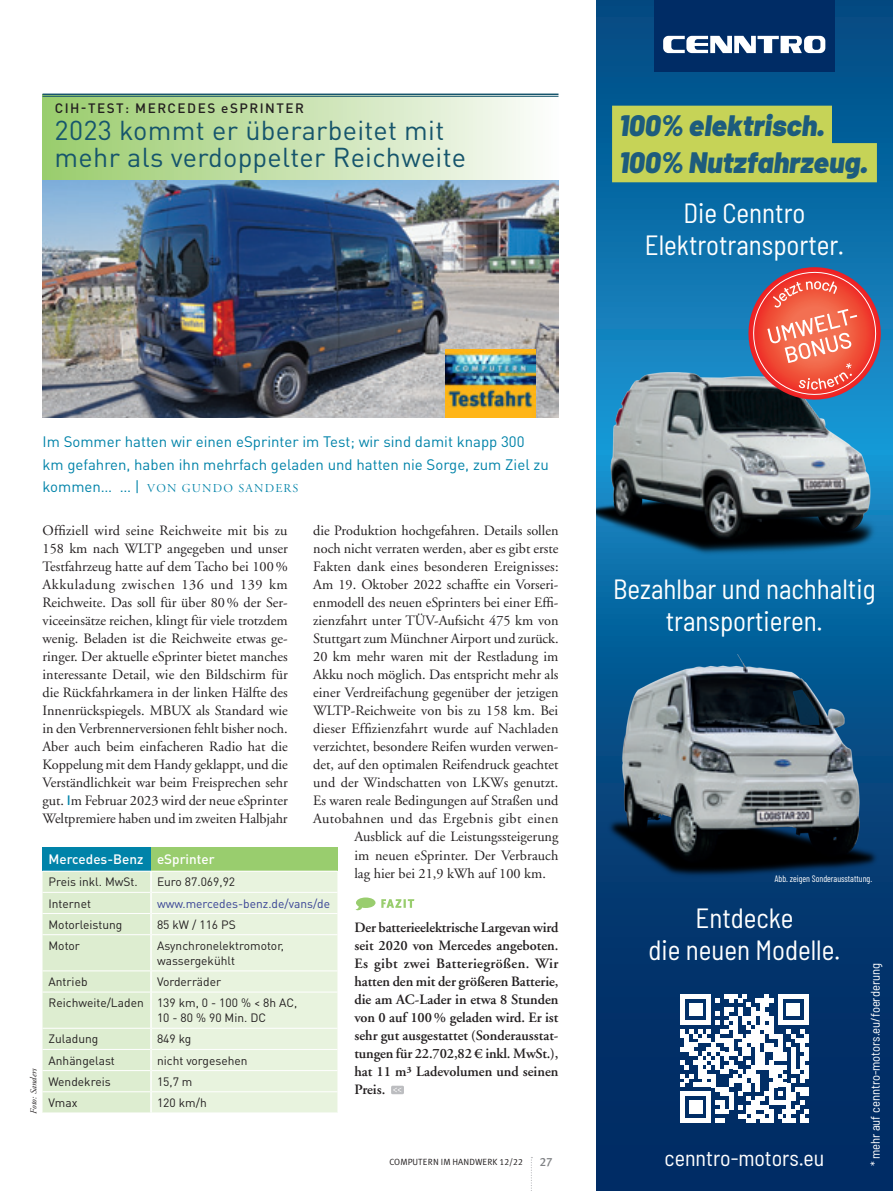
<style>
.page{position:relative;width:893px;height:1191px;background:#fff}
.page>*{position:absolute;margin:0;border:0;box-sizing:border-box;transform-origin:0 0}
.t1{font:italic 900 29.7px/36.8px "Barlow";color:#1d5c7d}
.t2{font:semi-condensed 27.75px/31.8px "Barlow";color:#fff;text-align:center}
._1_Artikelhead{font:27px "DINOT";letter-spacing:.01em;color:#16556c}
.t3{font:semi-condensed 21.9px "Barlow";color:#fff}
._3_Fließtext{font:15px/22.5px "DINOT";color:#0083a9}
._3_Fließtext-2{font:14.25px/18px "Adobe Garamond LT";color:#231f20;text-align:justify}
._3_Fließtext-3{font:600 14.25px/18px "Adobe Garamond LT";color:#231f20;text-align:justify}
._3_Fließtext-4{font:14.25px "Adobe Garamond LT";letter-spacing:.02em;color:#231f20}
.Overline_schwarz{font:500 13.5px "DINOT";letter-spacing:.11em;color:#231f20}
._3_Fließtext-5{font:500 13.5px "DINOT";color:#fff}
.t4{font:semi-condensed 12.6px "Barlow";color:#fff}
._3_Fließtext-6{font:12px "DINOT";color:#231f20}
._3_Fließtext-7{font:12px "DINOT";color:#364194}
._3_Fließtext-8{font:12px "Adobe Garamond LT Titling";letter-spacing:.1em;color:#0083a9}
._3_Fließtext-9{font:12px "Meta Plus Medium Caps";color:#808285}
.t5{font:9.45px "Barlow Condensed";color:#fff}
._2_Einleitung_10_pt{font:9px "Meta Plus Normal Caps";color:#231f20}
._4_Bildlegende{font:italic 9px "Adobe Garamond LT";color:#231f20}
.s1{font-family:"DINOT";font-size:15px}
.s2{font-family:"DINOT";font-weight:500;font-size:13.5px;color:#0083a9}
</style>
<div class="page">
<svg style="left:531px;top:1157px;width:1px;height:34px"></svg>
<div style="left:43px;top:847px;width:108px;height:24px;background:#0083a9"></div>
<div style="left:151px;top:847px;width:186px;height:24px;background:#99cd6e"></div>
<div style="left:43px;top:871px;width:107px;height:241px;background:#ddedd0"></div>
<div style="left:152px;top:872px;width:185px;height:240px;background:#e8f3de"></div>
<hr style="left:43px;top:870px;width:108px;height:1px;background:#fff">
<hr style="left:43px;top:892px;width:107px;height:1px;background:#fff">
<hr style="left:152px;top:892px;width:185px;height:1px;background:#fff">
<hr style="left:43px;top:913px;width:107px;height:1px;background:#fff">
<hr style="left:152px;top:913px;width:185px;height:1px;background:#fff">
<hr style="left:43px;top:934px;width:107px;height:1px;background:#fff">
<hr style="left:152px;top:934px;width:185px;height:1px;background:#fff">
<hr style="left:43px;top:970px;width:107px;height:1px;background:#fff">
<hr style="left:152px;top:970px;width:185px;height:1px;background:#fff">
<hr style="left:43px;top:991px;width:107px;height:1px;background:#fff">
<hr style="left:152px;top:991px;width:185px;height:1px;background:#fff">
<hr style="left:43px;top:1027px;width:107px;height:1px;background:#fff">
<hr style="left:152px;top:1027px;width:185px;height:1px;background:#fff">
<hr style="left:43px;top:1049px;width:107px;height:1px;background:#fff">
<hr style="left:152px;top:1049px;width:185px;height:1px;background:#fff">
<hr style="left:43px;top:1070px;width:107px;height:1px;background:#fff">
<hr style="left:152px;top:1070px;width:185px;height:1px;background:#fff">
<hr style="left:43px;top:1091px;width:107px;height:1px;background:#fff">
<hr style="left:152px;top:1091px;width:185px;height:1px;background:#fff">
<hr style="left:151px;top:870px;width:186px;height:1px;background:#fff">
<svg style="left:597px;top:0;width:296px;height:1191px;background:#03467f"></svg>
<svg style="left:612px;top:106px;width:265px;height:76px;background:#b5c85c"></svg>
<div style="left:654px;top:0;width:180px;height:71px;background:#002c65"></div>
<svg style="left:663px;top:36px;width:162px;height:17px"></svg>
<svg style="left:680px;top:994px;width:129px;height:128px"></svg>
<img style="left:597px;top:250px;width:296px;height:346px">
<img style="left:597px;top:655px;width:296px;height:243px">
<svg style="left:742px;top:266px;width:146px;height:140px;background:#ab676c"></svg>
<div style="left:43px;top:94px;width:515px;height:86px;background:linear-gradient(to right,#99cb6b,#fbfcfa)"></div>
<hr style="left:43px;top:94px;width:515px;height:1px;background:#16556c">
<hr style="left:43px;top:96px;width:515px;height:1px;background:#16556c">
<img style="left:43px;top:180px;width:515px;height:237px">
<img style="left:445px;top:349px;width:91px;height:68px">
<svg style="left:381px;top:899px;width:33px;height:8px"></svg>
<svg style="left:356px;top:897px;width:19px;height:13px"></svg>
<div style="left:391px;top:1085px;width:13px;height:9px;background:#bcbdc0;border-radius:2px"></div>
<svg style="left:393px;top:1088px;width:8px;height:4px"></svg>
<p class="Overline_schwarz" style="left:55px;top:98px;width:251px">CIH-TEST: MERCEDES eSPRINTER</p>
<p class="_1_Artikelhead" style="left:55px;top:111px;width:391px">2023 kommt er überarbeitet mit</p>
<p class="_1_Artikelhead" style="left:55px;top:138px;width:413px">mehr als verdoppelter Reichweite</p>
<p class="t1" style="left:619px;top:107px;width:250px">100% elektrisch.<br>100% Nutzfahrzeug.</p>
<p class="t2" style="left:645px;top:195px;width:201px">Die Cenntro<br>Elektrotransporter.</p>
<p class="_3_Fließtext" style="left:43px;top:430px;width:508px">Im Sommer hatten wir einen eSprinter im Test; wir sind damit knapp 300 km gefahren, haben ihn mehrfach geladen und hatten nie Sorge, zum Ziel zu</p>
<p class="_3_Fließtext-8" style="left:43px;top:481px;width:257px"><span class="s1">kommen… … |</span> VON GUNDO SANDERS</p>
<p class="_3_Fließtext-2" style="left:43px;top:522px;width:247px">Offiziell wird seine Reichweite mit bis zu 158 km nach WLTP angegeben und unser Testfahrzeug hatte auf dem Tacho bei 100% Akkuladung zwischen 136 und 139 km Reichweite. Das soll für über 80% der Ser&shy;viceeinsätze reichen, klingt für viele trotzdem wenig. Beladen ist die Reichweite etwas ge&shy;ringer. Der aktuelle eSprinter bietet manches interessante Detail, wie den Bildschirm für die Rückfahrkamera in der linken Hälfte des Innenrückspiegels. MBUX als Standard wie in den Verbrennerversionen fehlt bisher noch.<br>Aber auch beim einfacheren Radio hat die Koppelung mit dem Handy geklappt, und die Verständlichkeit war beim Freisprechen sehr gut. <span class="s2">I</span>m Februar 2023 wird der neue eSprinter Weltpremiere haben und im zweiten Halbjahr</p>
<p class="_3_Fließtext-2" style="left:313px;top:522px;width:247px">die Produktion hochgefahren. Details sollen</p>
<p class="_3_Fließtext-2" style="left:313px;top:540px;width:247px">noch nicht verraten werden, aber es gibt erste</p>
<p class="_3_Fließtext-2" style="left:313px;top:558px;width:247px">Fakten dank eines besonderen Ereignisses:</p>
<p class="_3_Fließtext-2" style="left:313px;top:576px;width:247px">Am 19. Oktober 2022 schaffte ein Vorseri-</p>
<p class="_3_Fließtext-2" style="left:313px;top:594px;width:247px">enmodell des neuen eSprinters bei einer Effi-</p>
<p class="_3_Fließtext-2" style="left:313px;top:612px;width:247px">zienzfahrt unter TÜV-Aufsicht 475 km von</p>
<p class="_3_Fließtext-2" style="left:313px;top:630px;width:247px">Stuttgart zum Münchner Airport und zurück.</p>
<p class="_3_Fließtext-2" style="left:313px;top:648px;width:247px">20 km mehr waren mit der Restladung im</p>
<p class="_3_Fließtext-2" style="left:313px;top:666px;width:247px">Akku noch möglich. Das entspricht mehr als</p>
<p class="_3_Fließtext-2" style="left:313px;top:684px;width:247px">einer Verdreifachung gegenüber der jetzigen</p>
<p class="_3_Fließtext-2" style="left:313px;top:702px;width:247px">WLTP-Reichweite von bis zu 158 km. Bei</p>
<p class="_3_Fließtext-2" style="left:313px;top:720px;width:247px">dieser Effizienzfahrt wurde auf Nachladen</p>
<p class="_3_Fließtext-2" style="left:313px;top:738px;width:247px">verzichtet, besondere Reifen wurden verwen-</p>
<p class="_3_Fließtext-2" style="left:313px;top:756px;width:247px">det, auf den optimalen Reifendruck geachtet</p>
<p class="_3_Fließtext-2" style="left:313px;top:774px;width:247px">und der Windschatten von LKWs genutzt.</p>
<p class="_3_Fließtext-2" style="left:313px;top:792px;width:247px">Es waren reale Bedingungen auf Straßen und</p>
<p class="_3_Fließtext-4" style="left:313px;top:810px;width:247px">Autobahnen und das Ergebnis gibt einen</p>
<p class="_3_Fließtext-2" style="left:354px;top:828px;width:206px">Ausblick auf die Leistungssteigerung</p>
<p class="_3_Fließtext-2" style="left:354px;top:846px;width:205px">im neuen eSprinter. Der Verbrauch</p>
<p class="_3_Fließtext-2" style="left:354px;top:864px;width:193px">lag hier bei 21,9 kWh auf 100 km.</p>
<p class="_3_Fließtext-3" style="left:354px;top:918px;width:206px">Der batterieelektrische Largevan wird seit 2020 von Mercedes angeboten.<br>Es gibt zwei Batteriegrößen. Wir hatten den mit der größeren Batterie, die am AC-Lader in etwa 8 Stunden von 0 auf 100% geladen wird. Er ist sehr gut ausgestattet (Sonderausstat&shy;tungen für 22.702,82 € inkl. MwSt.), hat 11 m³ Ladevolumen und seinen Preis.</p>
<p class="_3_Fließtext-5" style="left:49px;top:850px;width:96px">Mercedes-Benz</p>
<p class="_3_Fließtext-5" style="left:157px;top:850px;width:59px">eSprinter</p>
<p class="_3_Fließtext-6" style="left:49px;top:874px;width:91px">Preis inkl. MwSt.</p>
<p class="_3_Fließtext-6" style="left:157px;top:874px;width:80px">Euro 87.069,92</p>
<p class="_3_Fließtext-6" style="left:49px;top:895px;width:44px">Internet</p>
<p class="_3_Fließtext-7" style="left:157px;top:895px;width:175px">www.mercedes-benz.de/vans/de</p>
<p class="_3_Fließtext-6" style="left:49px;top:916px;width:75px">Motorleistung</p>
<p class="_3_Fließtext-6" style="left:157px;top:916px;width:80px">85 kW / 116 PS</p>
<p class="_3_Fließtext-6" style="left:49px;top:937px;width:33px">Motor</p>
<p class="_3_Fließtext-6" style="left:157px;top:937px;width:129px">Asynchronelektromotor,</p>
<p class="_3_Fließtext-6" style="left:157px;top:952px;width:80px">wassergekühlt</p>
<p class="_3_Fließtext-6" style="left:49px;top:973px;width:41px">Antrieb</p>
<p class="_3_Fließtext-6" style="left:157px;top:973px;width:66px">Vorderräder</p>
<p class="_3_Fließtext-6" style="left:49px;top:994px;width:97px">Reichweite/Laden</p>
<p class="_3_Fließtext-6" style="left:157px;top:994px;width:142px">139 km, 0 - 100 % &lt; 8h AC,</p>
<p class="_3_Fließtext-6" style="left:157px;top:1009px;width:111px">10 - 80 % 90 Min. DC</p>
<p class="_3_Fließtext-6" style="left:49px;top:1031px;width:51px">Zuladung</p>
<p class="_3_Fließtext-6" style="left:157px;top:1031px;width:36px">849 kg</p>
<p class="_3_Fließtext-6" style="left:49px;top:1052px;width:68px">Anhängelast</p>
<p class="_3_Fließtext-6" style="left:157px;top:1052px;width:92px">nicht vorgesehen</p>
<p class="_3_Fließtext-6" style="left:49px;top:1073px;width:64px">Wendekreis</p>
<p class="_3_Fließtext-6" style="left:157px;top:1073px;width:37px">15,7 m</p>
<p class="_3_Fließtext-6" style="left:49px;top:1094px;width:30px">Vmax</p>
<p class="_3_Fließtext-6" style="left:157px;top:1094px;width:51px">120 km/h</p>
<p class="_4_Bildlegende" style="left:28px;top:1113px;width:47px;rotate:-90deg">Foto: Sanders</p>
<p class="_2_Einleitung_10_pt" style="left:389px;top:1157px;width:135px">COMPUTERN IM HANDWERK 12/22</p>
<p class="_3_Fließtext-9" style="left:540px;top:1154px;width:14px">27</p>
<p class="t2" style="left:613px;top:571px;width:264px">Bezahlbar und nachhaltig transportieren.</p>
<p class="t5" style="left:774px;top:872px;width:99px">Abb. zeigen Sonderausstattung.</p>
<p class="t2" style="left:648px;top:900px;width:193px">Entdecke<br>die neuen Modelle.</p>
<p class="t3" style="left:665px;top:1142px;width:161px">cenntro-motors.eu</p>
<p class="t4" style="left:866px;top:1166px;width:204px;rotate:-90deg">* mehr auf cenntro-motors.eu/foerderung</p>
</div>
